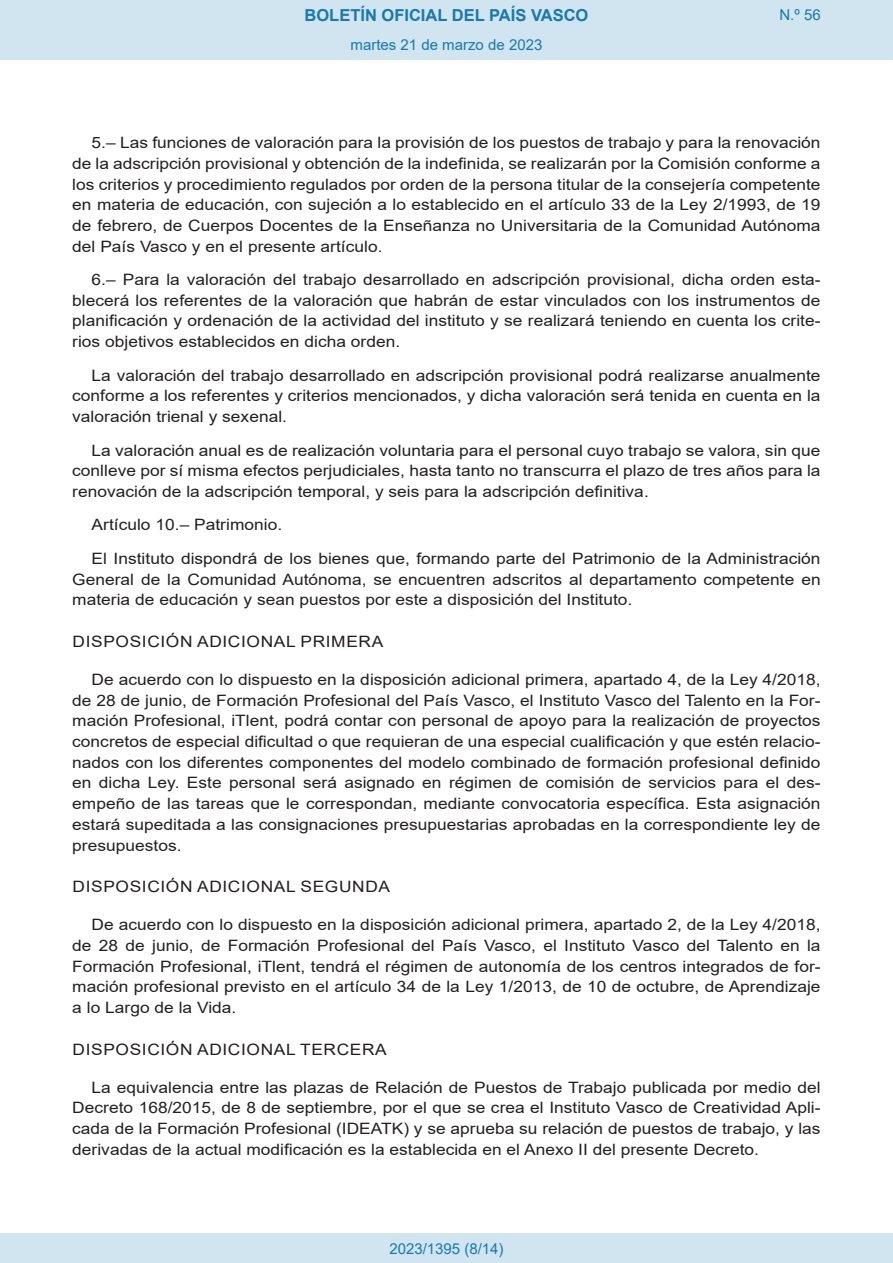
<style>
.page{position:relative;width:893px;height:1263px;background:#fff}
.page>*{position:absolute;margin:0;border:0;box-sizing:border-box;transform-origin:0 0}
.t1{font:700 16.5px "Arial";color:#1879ad}
.BOPVDetalle{font:15.6px/20.7px "Arial";color:#231f20;text-align:justify;scale:1.11 1}
.BOPVDisposicion{font:15.6px "Arial";letter-spacing:.035em;color:#231f20;scale:1.11 1}
.Paginacion_Centro{font:15px "Arial";color:#1879ad}
</style>
<div class="page">
<div style="left:0;top:0;width:893px;height:60px;background:#d0e5f0"></div>
<div style="left:0;top:1233px;width:893px;height:30px;background:#d0e5f0"></div>
<p class="t1" style="left:305px;top:3px;width:285px">BOLETÍN OFICIAL DEL PAÍS VASCO</p>
<p class="Paginacion_Centro" style="left:351px;top:35px;width:193px">martes 21 de marzo de 2023</p>
<p class="Paginacion_Centro" style="left:779px;top:5px;width:43px">N.º 56</p>
<p class="BOPVDetalle" style="left:72px;top:132px;width:676px;text-indent:19px">5.– Las funciones de valoración para la provisión de los puestos de trabajo y para la renovación de la adscripción provisional y obtención de la indefinida, se realizarán por la Comisión conforme a los criterios y procedimiento regulados por orden de la persona titular de la consejería competente en materia de educación, con sujeción a lo establecido en el artículo 33 de la Ley 2/1993, de 19 de febrero, de Cuerpos Docentes de la Enseñanza no Universitaria de la Comunidad Autónoma del País Vasco y en el presente artículo.</p>
<p class="BOPVDetalle" style="left:72px;top:269px;width:676px;text-indent:19px">6.– Para la valoración del trabajo desarrollado en adscripción provisional, dicha orden esta&shy;blecerá los referentes de la valoración que habrán de estar vinculados con los instrumentos de planificación y ordenación de la actividad del instituto y se realizará teniendo en cuenta los crite&shy;rios objetivos establecidos en dicha orden.</p>
<p class="BOPVDetalle" style="left:72px;top:365px;width:676px;text-indent:19px">La valoración del trabajo desarrollado en adscripción provisional podrá realizarse anualmente conforme a los referentes y criterios mencionados, y dicha valoración será tenida en cuenta en la valoración trienal y sexenal.</p>
<p class="BOPVDetalle" style="left:72px;top:440px;width:676px;text-indent:19px">La valoración anual es de realización voluntaria para el personal cuyo trabajo se valora, sin que conlleve por sí misma efectos perjudiciales, hasta tanto no transcurra el plazo de tres años para la renovación de la adscripción temporal, y seis para la adscripción definitiva.</p>
<p class="BOPVDetalle" style="left:92px;top:514px;width:173px">Artículo 10.– Patrimonio.</p>
<p class="BOPVDetalle" style="left:72px;top:548px;width:676px;text-indent:19px">El Instituto dispondrá de los bienes que, formando parte del Patrimonio de la Administración General de la Comunidad Autónoma, se encuentren adscritos al departamento competente en materia de educación y sean puestos por este a disposición del Instituto.</p>
<p class="BOPVDisposicion" style="left:73px;top:631px;width:281px">DISPOSICIÓN ADICIONAL PRIMERA</p>
<p class="BOPVDetalle" style="left:72px;top:669px;width:676px;text-indent:19px">De acuerdo con lo dispuesto en la disposición adicional primera, apartado 4, de la Ley 4/2018, de 28 de junio, de Formación Profesional del País Vasco, el Instituto Vasco del Talento en la For&shy;mación Profesional, iTlent, podrá contar con personal de apoyo para la realización de proyectos concretos de especial dificultad o que requieran de una especial cualificación y que estén relacio&shy;nados con los diferentes componentes del modelo combinado de formación profesional definido en dicha Ley. Este personal será asignado en régimen de comisión de servicios para el des&shy;empeño de las tareas que le correspondan, mediante convocatoria específica. Esta asignación estará supeditada a las consignaciones presupuestarias aprobadas en la correspondiente ley de presupuestos.</p>
<p class="BOPVDisposicion" style="left:73px;top:876px;width:287px">DISPOSICIÓN ADICIONAL SEGUNDA</p>
<p class="BOPVDetalle" style="left:72px;top:914px;width:676px;text-indent:19px">De acuerdo con lo dispuesto en la disposición adicional primera, apartado 2, de la Ley 4/2018, de 28 de junio, de Formación Profesional del País Vasco, el Instituto Vasco del Talento en la Formación Profesional, iTlent, tendrá el régimen de autonomía de los centros integrados de for&shy;mación profesional previsto en el artículo 34 de la Ley 1/2013, de 10 de octubre, de Aprendizaje a lo Largo de la Vida.</p>
<p class="BOPVDisposicion" style="left:73px;top:1039px;width:285px">DISPOSICIÓN ADICIONAL TERCERA</p>
<p class="BOPVDetalle" style="left:72px;top:1077px;width:676px;text-indent:19px">La equivalencia entre las plazas de Relación de Puestos de Trabajo publicada por medio del Decreto 168/2015, de 8 de septiembre, por el que se crea el Instituto Vasco de Creatividad Apli&shy;cada de la Formación Profesional (IDEATK) y se aprueba su relación de puestos de trabajo, y las derivadas de la actual modificación es la establecida en el Anexo II del presente Decreto.</p>
<p class="Paginacion_Centro" style="left:389px;top:1238px;width:116px">2023/1395 (8/14)</p>
</div>
